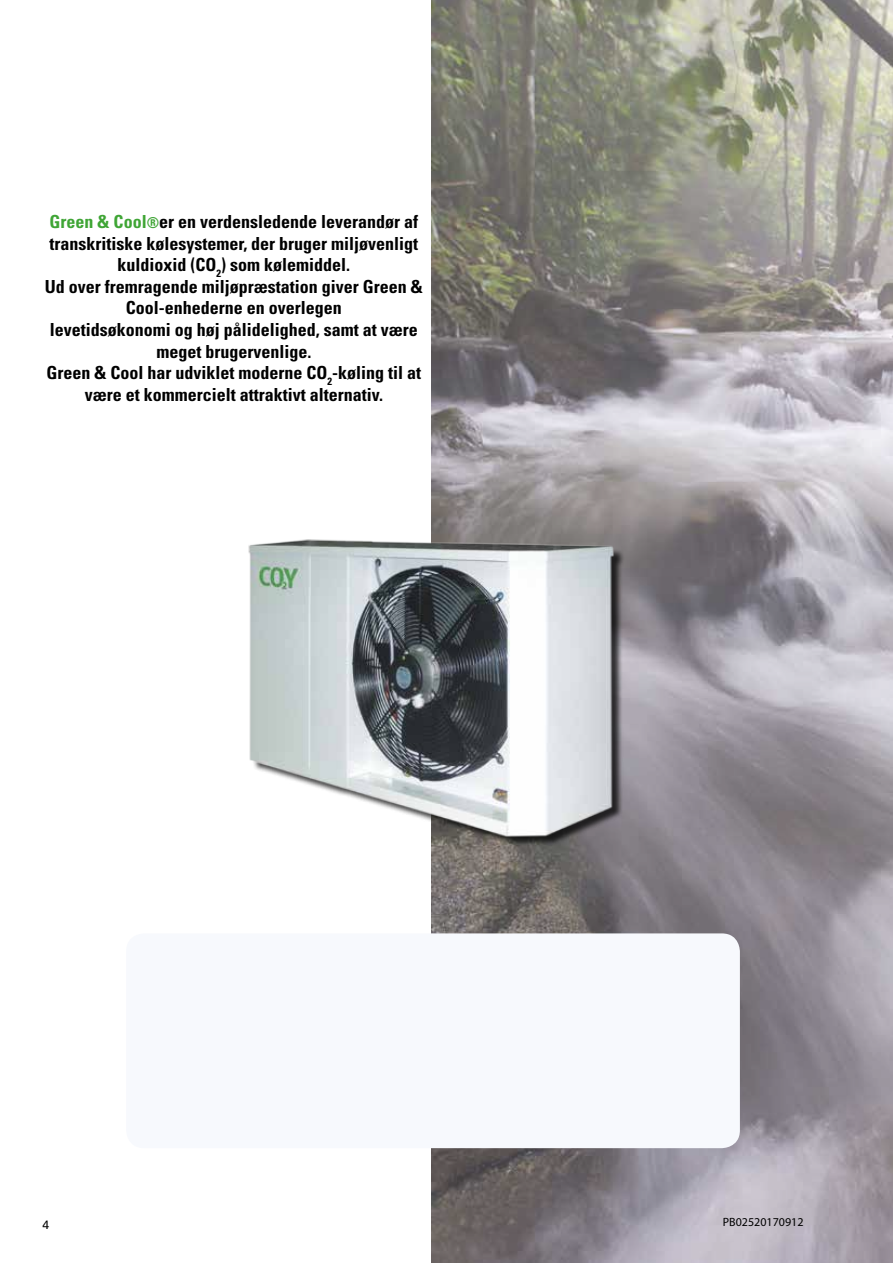
<style>
.page{position:relative;width:893px;height:1263px;background:#fff}
.page>*{position:absolute;margin:0;border:0;box-sizing:border-box;transform-origin:0 0}
.t1{font:700 condensed 18px/21.6px "Univers LT Std";color:#000;text-align:center}
.t2{font:12px "Myriad Pro";color:#000}
.t3{font:12px "Univers LT Std";color:#000}
.s1{color:#3fa535}
.s2{font-size:15px;color:#3fa535}
</style>
<div class="page">
<img style="left:432px;top:0;width:461px;height:1263px">
<img style="left:248px;top:536px;width:384px;height:306px">
<div style="left:126px;top:933px;width:614px;height:215px;background:#f7f9fd;border-radius:18px"></div>
<p class="t1" style="left:45px;top:211px;width:379px"><span class="s1">Green &amp; Cool</span><span class="s2">®</span>er en verdensledende leverandør af transkritiske kølesystemer, der bruger miljøvenligt kuldioxid (CO<sub>2</sub>) som kølemiddel.<br>Ud over fremragende miljøpræstation giver Green &amp; Cool-enhederne en overlegen<br>levetidsøkonomi og høj pålidelighed, samt at være meget brugervenlige.<br>Green &amp; Cool har udviklet moderne CO<sub>2</sub>-køling til at være et kommercielt attraktivt alternativ.</p>
<p class="t3" style="left:43px;top:1217px;width:8px">4</p>
<p class="t2" style="left:723px;top:1215px;width:82px">PB02520170912</p>
</div>
